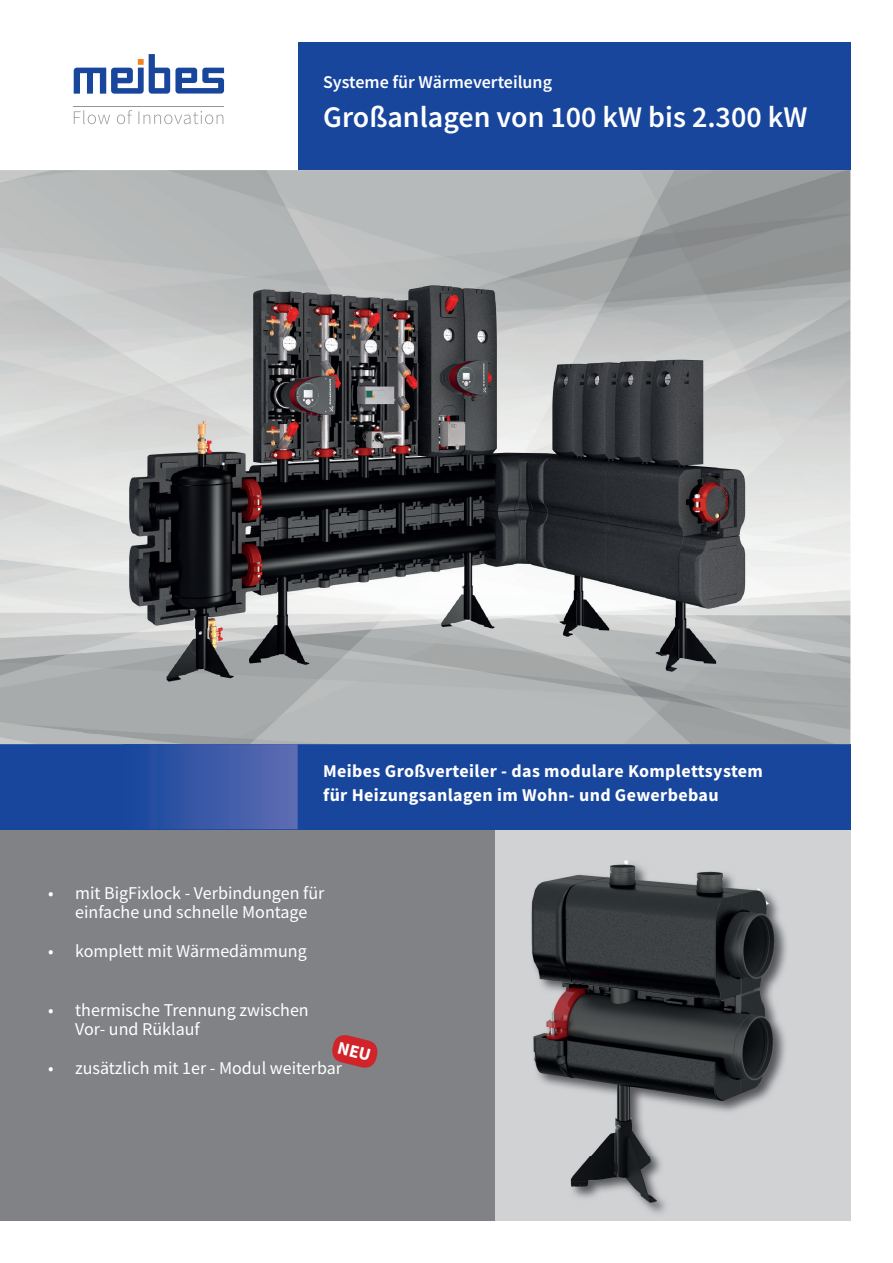
<style>
.page{position:relative;width:893px;height:1263px;background:#fff}
.page>*{position:absolute;margin:0;border:0;box-sizing:border-box;transform-origin:0 0}
.t1{font:600 30px "Source Sans Pro";color:#fff}
.t2{font:18px/19.5px "Source Sans Pro";color:#fff;text-align:center}
.t3{font:700 18px/24px "Source Sans Pro";letter-spacing:.02em;color:#fff}
.t4{font:600 18px "Source Sans Pro";color:#fff}
</style>
<div class="page">
<div style="left:494px;top:829px;width:356px;height:391px;background:#d1d2d4"></div>
<div style="left:0;top:829px;width:494px;height:391px;background:#808285"></div>
<div style="left:298px;top:43px;width:552px;height:127px;background:#18469d"></div>
<hr style="left:123px;top:829px;width:175px;height:1px;background:#204a9f">
<svg style="left:74px;top:110px;width:149px;height:14px"></svg>
<hr style="left:74px;top:106px;width:150px;height:1px;background:#939598">
<svg style="left:74px;top:54px;width:150px;height:40px"></svg>
<div style="left:0;top:744px;width:850px;height:85px;background:#18469d"></div>
<div style="left:123px;top:744px;width:175px;height:85px;background:linear-gradient(to right,#17469d,#5f6db3)"></div>
<img style="left:123px;top:744px;width:175px;height:1px">
<img style="left:84px;top:232px;width:701px;height:501px">
<img style="left:531px;top:894px;width:256px;height:320px">
<img style="left:494px;top:842px;width:276px;height:52px">
<img style="left:494px;top:894px;width:1px;height:312px">
<svg style="left:332px;top:1035px;width:46px;height:33px"></svg>
<p class="t4" style="left:323px;top:70px;width:230px">Systeme für Wärmeverteilung</p>
<h1 class="t1" style="left:323px;top:97px;width:486px">Großanlagen von 100 kW bis 2.300 kW</h1>
<p class="t3" style="left:323px;top:759px;width:441px">Meibes Großverteiler - das modulare Komplettsystem für Heizungsanlagen im Wohn- und Gewerbebau</p>
<p class="t2" style="left:48px;top:883px;width:278px">• mit BigFixlock - Verbindungen für einfache und schnelle Montage</p>
<p class="t2" style="left:48px;top:941px;width:260px">• komplett mit Wärmedämmung</p>
<p class="t2" style="left:75px;top:1000px;width:235px;text-align:left;text-indent:-27px">• thermische Trennung zwischen<br>Vor- und Rüklauf</p>
<p class="t2" style="left:48px;top:1058px;width:295px">• zusätzlich mit 1er - Modul weiterbar</p>
</div>
